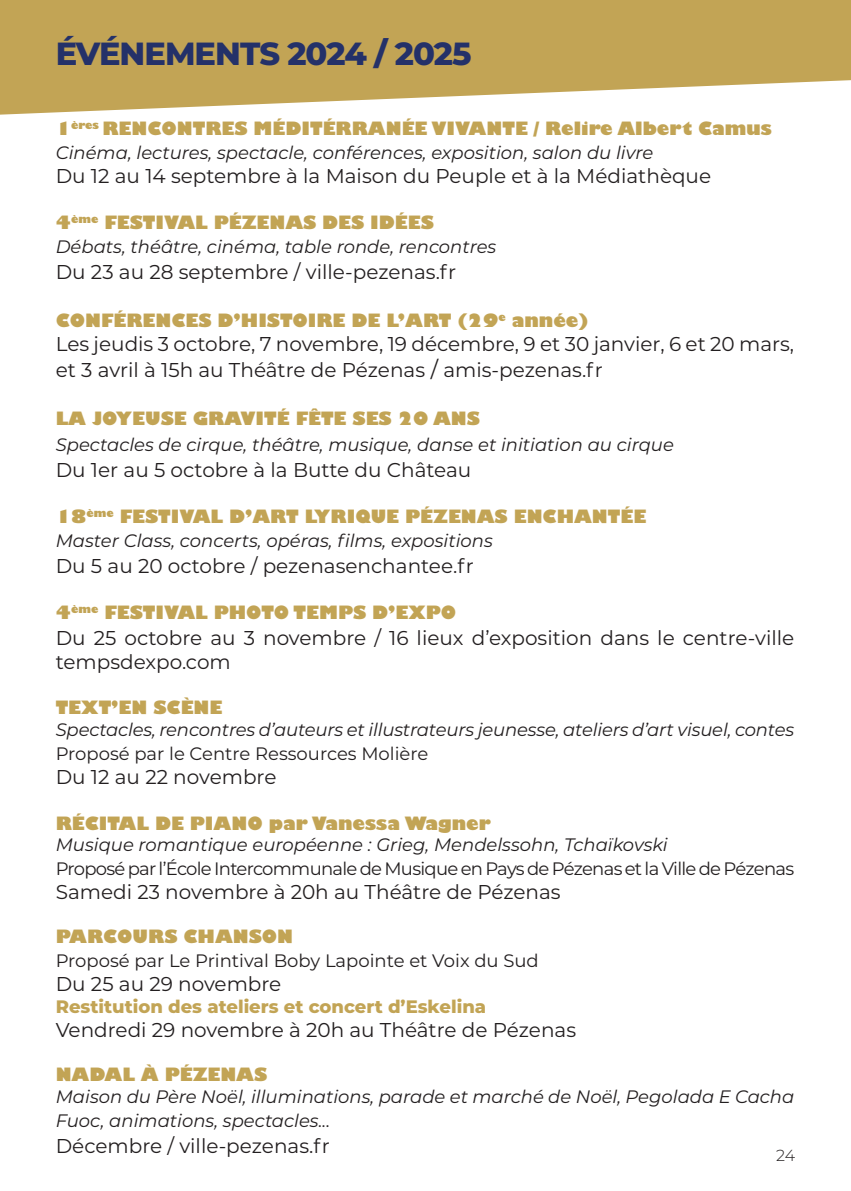
<style>
.page{position:relative;width:851px;height:1191px;background:#fff}
.page>*{position:absolute;margin:0;border:0;box-sizing:border-box;transform-origin:0 0}
.titre_livre{font:800 32px "Montserrat";letter-spacing:-.03em;color:#243169}
.Résumé{font:20px/26px "Montserrat";color:#231f20}
.Titre{font:20px "Montserrat";color:#231f20}
.Résumé-2{font:italic 18px/24px "Montserrat";color:#231f20}
.Titre-2{font:800 18px "Gill Sans";color:#c2a455}
.Résumé-3{font:18px "Montserrat";color:#231f20}
.Résumé-4{font:18px "Montserrat";letter-spacing:-.025em;color:#231f20}
.Résumé-5{font:800 18px "Gill Sans";color:#c2a455}
.Titre-3{font:800 18px "Montserrat";color:#c2a455}
.t1{font:300 16px "Montserrat";color:#231f20}
.s1{font-size:21.8px}
</style>
<div class="page">
<svg style="left:0;top:0;width:850px;height:115px;background:#cbb16e"></svg>
<p class="titre_livre" style="left:56px;top:31px;width:417px">ÉVÉNEMENTS 2024 / 2025</p>
<p class="Titre-2" style="left:56px;top:117px;width:717px">1<sup>ères</sup> RENCONTRES MÉDITÉRRANÉE VIVANTE / Relire Albert Camus</p>
<p class="Résumé-2" style="left:56px;top:140px;width:599px">Cinéma, lectures, spectacle, conférences, exposition, salon du livre</p>
<p class="Résumé" style="left:56px;top:163px;width:657px">Du 12 au 14 septembre à la Maison du Peuple et à la Médiathèque</p>
<p class="Titre-2" style="left:56px;top:211px;width:379px">4<sup>ème</sup> FESTIVAL PÉZENAS DES IDÉES</p>
<p class="Résumé-2" style="left:56px;top:234px;width:442px">Débats, théâtre, cinéma, table ronde, rencontres</p>
<p class="Résumé" style="left:56px;top:258px;width:402px">Du 23 au 28 septembre / ville-pezenas.fr</p>
<p class="Titre-2" style="left:56px;top:309px;width:534px">CONFÉRENCES D’HISTOIRE DE L’ART (29<sup>e</sup> année)</p>
<p class="Résumé" style="left:56px;top:330px;width:739px">Les jeudis 3 octobre, 7 novembre, 19 décembre, 9 et 30 janvier, 6 et 20 mars, et 3 avril à 15h au Théâtre de Pézenas <span class="s1">/</span> amis-pezenas.fr</p>
<p class="Titre-2" style="left:56px;top:407px;width:425px">LA JOYEUSE GRAVITÉ FÊTE SES 20 ANS</p>
<p class="Résumé-2" style="left:56px;top:432px;width:619px">Spectacles de cirque, théâtre, musique, danse et initiation au cirque</p>
<p class="Titre" style="left:56px;top:456px;width:417px">Du 1er au 5 octobre à la Butte du Château</p>
<p class="Titre-2" style="left:56px;top:505px;width:592px">18<sup>ème</sup> FESTIVAL D’ART LYRIQUE PÉZENAS ENCHANTÉE</p>
<p class="Résumé-2" style="left:56px;top:528px;width:438px">Master Class, concerts, opéras, films, expositions</p>
<p class="Résumé" style="left:56px;top:552px;width:419px">Du 5 au 20 octobre / pezenasenchantee.fr</p>
<p class="Titre-2" style="left:56px;top:601px;width:402px">4<sup>ème</sup> FESTIVAL PHOTO TEMPS D’EXPO</p>
<p class="Résumé" style="left:56px;top:625px;width:739px;line-height:24px">Du 25 octobre au 3 novembre / 16 lieux d’exposition dans le centre-ville tempsdexpo.com</p>
<p class="Résumé-5" style="left:56px;top:696px;width:168px">TEXT’EN SCÈNE</p>
<p class="Résumé-2" style="left:56px;top:717px;width:740px">Spectacles, rencontres d’auteurs et illustrateurs jeunesse, ateliers d’art visuel, contes</p>
<p class="Résumé-3" style="left:56px;top:741px;width:374px">Proposé par le Centre Ressources Molière</p>
<p class="Résumé" style="left:56px;top:763px;width:222px">Du 12 au 22 novembre</p>
<p class="Résumé-5" style="left:56px;top:811px;width:436px">RÉCITAL DE PIANO par Vanessa Wagner</p>
<p class="Résumé-2" style="left:56px;top:832px;width:613px">Musique romantique européenne : Grieg, Mendelssohn, Tchaïkovski</p>
<p class="Résumé-4" style="left:56px;top:856px;width:739px">Proposé par l’École Intercommunale de Musique en Pays de Pézenas et la Ville de Pézenas</p>
<p class="Résumé" style="left:56px;top:878px;width:506px">Samedi 23 novembre à 20h au Théâtre de Pézenas</p>
<p class="Titre-2" style="left:56px;top:925px;width:239px">PARCOURS CHANSON</p>
<p class="Résumé-3" style="left:56px;top:948px;width:484px">Proposé par Le Printival Boby Lapointe et Voix du Sud</p>
<p class="Résumé" style="left:56px;top:970px;width:227px">Du 25 au 29 novembre</p>
<p class="Titre-3" style="left:56px;top:993px;width:432px">Restitution des ateliers et concert d’Eskelina</p>
<p class="Résumé" style="left:56px;top:1016px;width:522px">Vendredi 29 novembre à 20h au Théâtre de Pézenas</p>
<p class="Titre-2" style="left:56px;top:1063px;width:213px">NADAL À PÉZENAS</p>
<p class="Résumé-2" style="left:56px;top:1083px;width:740px">Maison du Père Noël, illuminations, parade et marché de Noël, Pegolada E Cacha<br>Fuoc, animations, spectacles...</p>
<p class="Résumé" style="left:56px;top:1131px;width:275px">Décembre / ville-pezenas.fr</p>
<p class="t1" style="left:776px;top:1144px;width:21px">24</p>
</div>
